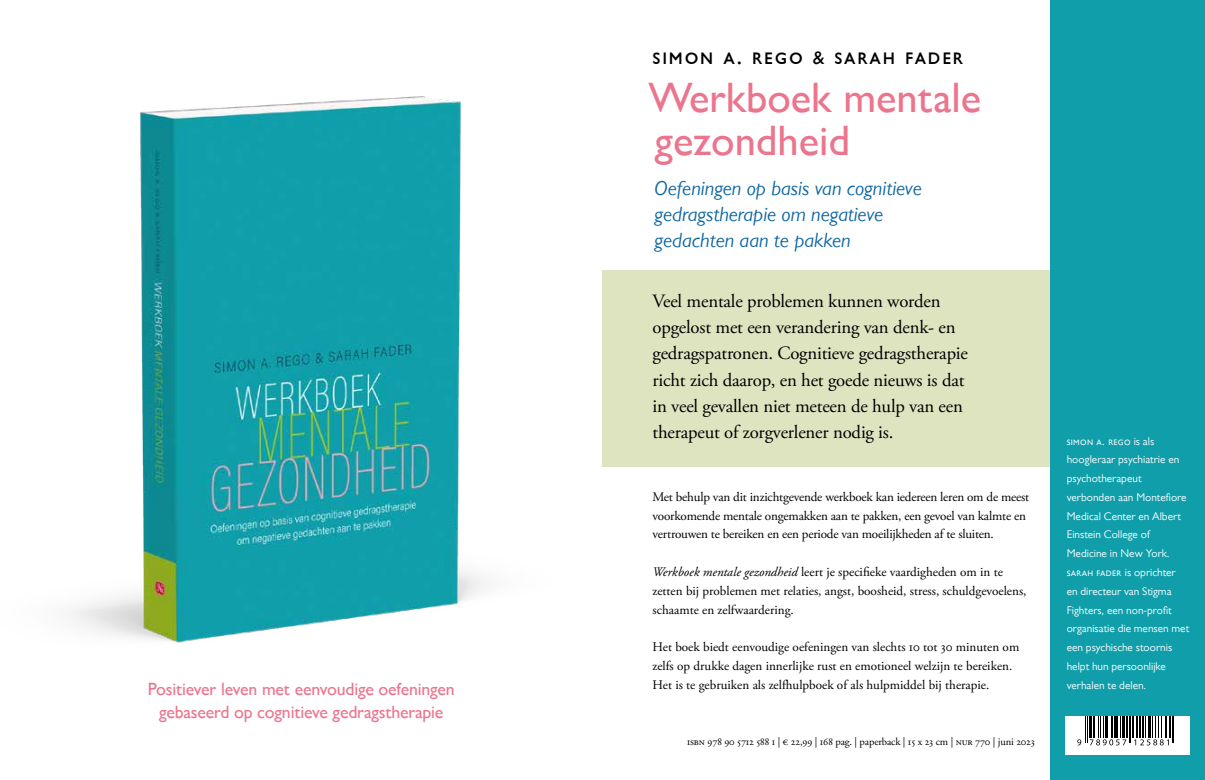
<style>
.page{position:relative;width:1205px;height:780px;background:#fff}
.page>*{position:absolute;margin:0;border:0;box-sizing:border-box;transform-origin:0 0}
.t1{font:700 42.5px/43.8px "Gill Sans MT Pro";color:#ec758e}
.t2{font:700 23.75px "Gill Sans MT Pro";letter-spacing:.13em;color:#000}
.t3{font:italic 20.62px/26.2px "Gill Sans MT Pro";color:#0d66a2}
.t4{font:18.75px/26.2px "Adobe Garamond Pro";letter-spacing:-.01em;color:#000}
.t5{font:700 17.75px/23.8px "Gill Sans MT Pro";letter-spacing:-.01em;color:#ec758e;text-align:center}
.t6{font:13.12px/18.8px "Adobe Garamond Pro";color:#000}
.t7{font:11.25px/18.8px "Gill Sans MT Pro";color:#fff}
.t8{font:10.62px "Adobe Garamond Pro";letter-spacing:-.01em;color:#000}
.s1{font-size:18.75px}
.s2{font-style:italic}
</style>
<div class="page">
<img style="left:71px;top:96px;width:415px;height:547px">
<div style="left:1050px;top:0;width:155px;height:780px;background:#109faa"></div>
<div style="left:602px;top:270px;width:448px;height:197px;background:#dfe4c0"></div>
<div style="left:1065px;top:716px;width:124px;height:38px;background:#fff"></div>
<svg style="left:1077px;top:716px;width:97px;height:29px"></svg>
<h3 class="t5" style="left:148px;top:676px;width:309px">Positiever leven met eenvoudige oefeningen gebaseerd op cognitieve gedragstherapie</h3>
<h2 class="t2" style="left:652px;top:42px;width:311px">Simon A. Rego <span class="s1">&amp;</span> Sarah Fader</h2>
<h1 class="t1" style="left:648px;top:75px;width:334px">Werkboek mentale gezondheid</h1>
<h3 class="t3" style="left:654px;top:174px;width:269px">Oefeningen op basis van cognitieve gedragstherapie om negatieve gedachten aan te pakken</h3>
<p class="t4" style="left:652px;top:288px;width:317px">Veel mentale problemen kunnen worden opgelost met een verandering van denk- en gedragspatronen. Cognitieve gedragstherapie richt zich daarop, en het goede nieuws is dat in veel gevallen niet meteen de hulp van een therapeut of zorgverlener nodig is.</p>
<p class="t6" style="left:652px;top:488px;width:378px">Met behulp van dit inzichtgevende werkboek kan iedereen leren om de meest voorkomende mentale ongemakken aan te pakken, een gevoel van kalmte en vertrouwen te bereiken en een periode van moeilijkheden af te sluiten.</p>
<p class="t6" style="left:652px;top:563px;width:375px"><span class="s2">Werkboek mentale gezondheid</span> leert je specifieke vaardigheden om in te zetten bij problemen met relaties, angst, boosheid, stress, schuldgevoelens, schaamte en zelfwaardering.</p>
<p class="t6" style="left:652px;top:638px;width:368px">Het boek biedt eenvoudige oefeningen van slechts 10 tot 30 minuten om zelfs op drukke dagen innerlijke rust en emotioneel welzijn te bereiken.<br>Het is te gebruiken als zelfhulpboek of als hulpmiddel bij therapie.</p>
<p class="t8" style="left:687px;top:735px;width:349px">isbn 978 90 5712 588 1 | € 22,99 | 168 pag. | paperback | 15 x 23 cm | nur 770 | juni 2023</p>
<p class="t7" style="left:1067px;top:431px;width:124px">SIMON A. REGO is als hoogleraar psychiatrie en psychotherapeut verbonden aan Montefiore<br>Medical Center en Albert<br>Einstein College of<br>Medicine in New York.<br>SARAH FADER is oprichter en directeur van Stigma<br>Fighters, een non-profit organisatie die mensen met een psychische stoornis helpt hun persoonlijke verhalen te delen.</p>
</div>
